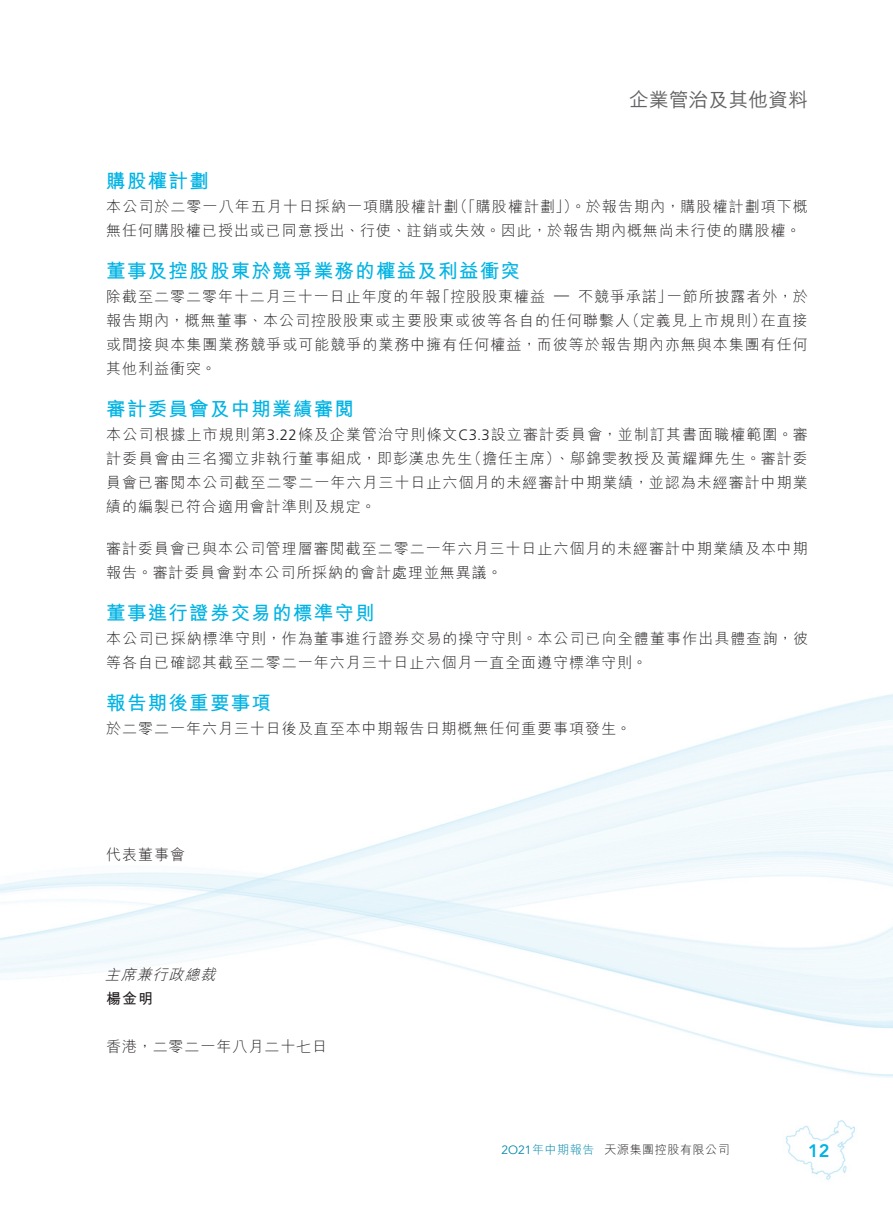
<style>
.page{position:relative;width:893px;height:1212px;background:#fff}
.page>*{position:absolute;margin:0;border:0;box-sizing:border-box;transform-origin:0 0}
._03_H1{font:700 19.5px "M Hei HK";letter-spacing:.065em;color:#00b3e4}
.t1{font:500 19.5px "M Hei HK";letter-spacing:.02em;color:#636366}
.t2{font:800 18px "Avenir";color:#00b3e4}
._01_Body_Text{font:300 15px/24px "M Hei HK";letter-spacing:.065em;color:#231f20}
._11_P0{font:300 15px/24px "M Hei HK";letter-spacing:.065em;color:#231f20}
._01_Body_Text-2{font:italic 300 15px "M Hei HK";color:#231f20}
._01_Body_Text-3{font:700 15px "M Hei HK";color:#231f20}
._11_P0-2{font:300 15px "Frutiger LT Std";color:#231f20}
.t3{font:300 12px "M Hei HK";letter-spacing:.05em;color:#231f20}
.t4{font:300 12px "M Hei HK";letter-spacing:.05em;color:#0088ac}
.s1{font-family:"Frutiger LT Std"}
.s2{font-family:"Avenir";font-weight:400}
</style>
<div class="page">
<img style="left:0;top:694px;width:893px;height:486px">
<p class="_03_H1" style="left:106px;top:166px;width:104px">購股權計劃</p>
<h1 class="t1" style="left:629px;top:86px;width:180px">企業管治及其他資料</h1>
<p class="_11_P0" style="left:453px;top:193px;width:356px">（「購股權計劃」）。於報告期內，購股權計劃項下概</p>
<p class="_11_P0" style="left:106px;top:193px;width:696px">本公司於二零一八年五月十日採納一項購股權計劃<br>無任何購股權已授出或已同意授出、行使、註銷或失效。因此，於報告期內概無尚未行使的購股權。</p>
<p class="_03_H1" style="left:106px;top:256px;width:415px">董事及控股股東於競爭業務的權益及利益衝突</p>
<p class="_11_P0" style="left:667px;top:283px;width:143px">一節所披露者外，於</p>
<p class="_11_P0" style="left:106px;top:283px;width:336px">除截至二零二零年十二月三十一日止年度的年報</p>
<p class="_11_P0" style="left:435px;top:283px;width:112px">「控股股東權益</p>
<p class="_11_P0" style="left:578px;top:283px;width:96px">不競爭承諾」</p>
<p class="_11_P0-2" style="left:554px;top:286px;width:16px">—</p>
<p class="_11_P0" style="left:625px;top:307px;width:143px">（定義見上市規則）</p>
<p class="_11_P0" style="left:106px;top:307px;width:703px">報告期內，概無董事、本公司控股股東或主要股東或彼等各自的任何聯繫人<br>或間接與本集團業務競爭或可能競爭的業務中擁有任何權益，而彼等於報告期內亦無與本集團有任何其他利益衝突。</p>
<p class="_03_H1" style="left:106px;top:394px;width:249px">審計委員會及中期業績審閱</p>
<p class="_01_Body_Text" style="left:106px;top:421px;width:703px;text-align:right">本公司根據上市規則第<span class="s1">3.22</span>條及企業管治守則條文<span class="s1">C3.3</span>設立審計委員會，並制訂其書面職權範圍。審（擔任主席）、鄔錦雯教授及黃耀輝先生。審計委</p>
<p class="_11_P0" style="left:761px;top:307px;width:49px">在直接</p>
<p class="_01_Body_Text" style="left:106px;top:445px;width:703px">計委員會由三名獨立非執行董事組成，即彭漢忠先生<br>員會已審閱本公司截至二零二一年六月三十日止六個月的未經審計中期業績，並認為未經審計中期業績的編製已符合適用會計準則及規定。</p>
<p class="_01_Body_Text" style="left:106px;top:535px;width:703px">審計委員會已與本公司管理層審閱截至二零二一年六月三十日止六個月的未經審計中期業績及本中期報告。審計委員會對本公司所採納的會計處理並無異議。</p>
<p class="_03_H1" style="left:106px;top:598px;width:270px">董事進行證券交易的標準守則</p>
<p class="_01_Body_Text" style="left:106px;top:625px;width:703px">本公司已採納標準守則，作為董事進行證券交易的操守守則。本公司已向全體董事作出具體查詢，彼等各自已確認其截至二零二一年六月三十日止六個月一直全面遵守標準守則。</p>
<p class="_03_H1" style="left:106px;top:688px;width:166px">報告期後重要事項</p>
<p class="_01_Body_Text" style="left:106px;top:715px;width:526px">於二零二一年六月三十日後及直至本中期報告日期概無任何重要事項發生。</p>
<p class="_01_Body_Text" style="left:106px;top:841px;width:80px">代表董事會</p>
<p class="_01_Body_Text-2" style="left:105px;top:963px;width:118px">主席兼行政總裁</p>
<p class="_01_Body_Text-3" style="left:106px;top:987px;width:48px">楊金明</p>
<p class="_01_Body_Text" style="left:106px;top:1033px;width:222px">香港，二零二一年八月二十七日</p>
<p class="t4" style="left:501px;top:1141px;width:95px"><span class="s2">O2 21</span>年中期報告</p>
<p class="t3" style="left:604px;top:1141px;width:127px">天源集團控股有限公司</p>
<p class="t2" style="left:808px;top:1136px;width:23px">12</p>
</div>
